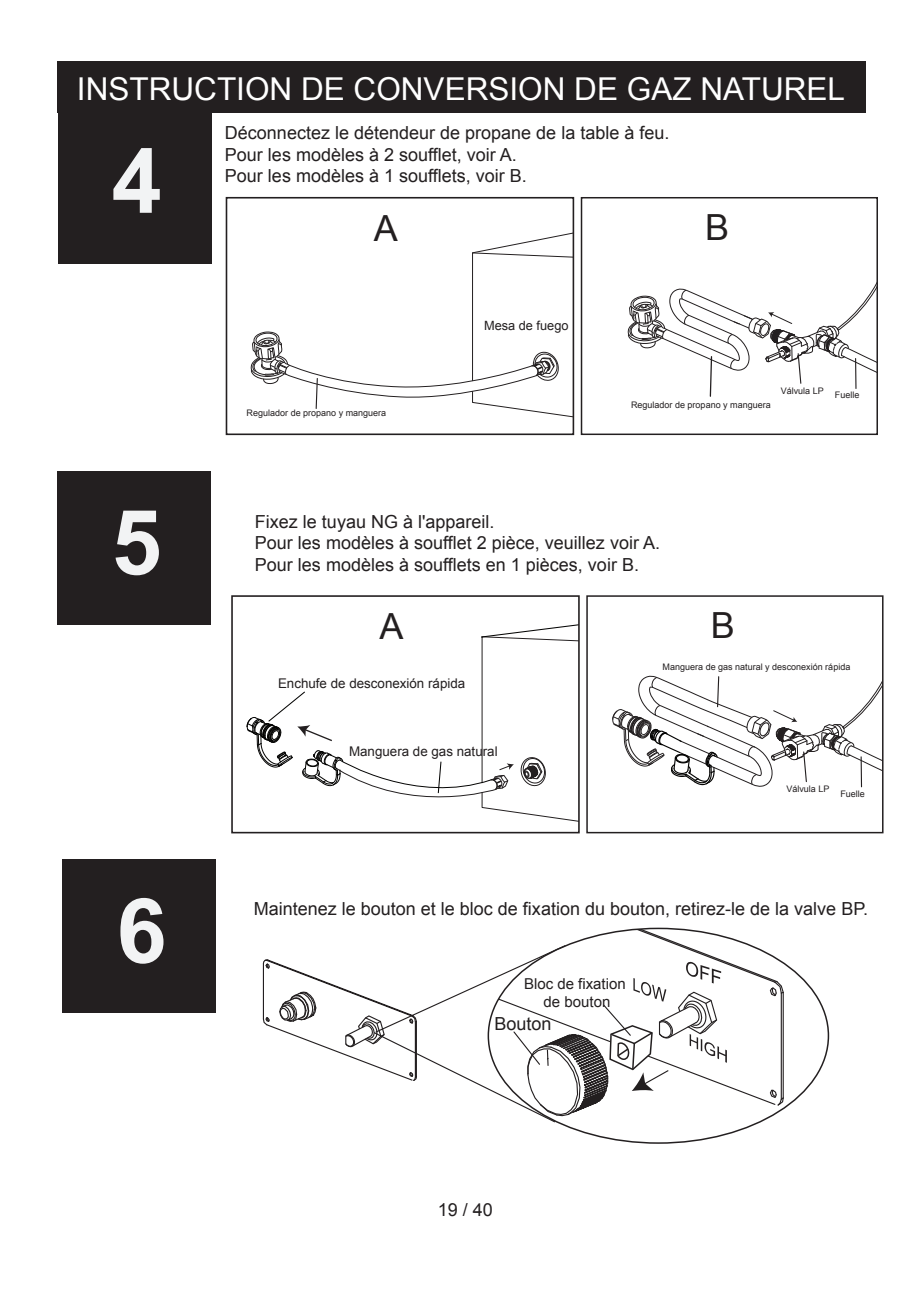
<style>
.page{position:relative;width:919px;height:1289px;background:#fff}
.page>*{position:absolute;margin:0;border:0;box-sizing:border-box;transform-origin:0 0}
.t1{font:700 90px "Arial";color:#f2f3f4}
.t2{font:36px "Arial";color:#231f20}
.t3{font:31.5px "Arial";color:#fff}
.t4{font:18px/21.6px "Arial";color:#231f20}
.t5{font:15px/18px "Arial";color:#231f20;text-align:center}
.t6{font:13.35px "Arial";color:#231f20}
.t7{font:12.75px "Arial";color:#231f20}
.t8{font:9px "Arial";color:#231f20}
</style>
<div class="page">
<div style="left:57px;top:61px;width:808px;height:51px;background:#231f20"></div>
<div style="left:58px;top:110px;width:153px;height:153px;background:#231f20"></div>
<div style="left:58px;top:471px;width:153px;height:153px;background:#231f20"></div>
<div style="left:63px;top:859px;width:153px;height:153px;background:#231f20"></div>
<svg style="left:250px;top:233px;width:321px;height:184px"></svg>
<div style="left:226px;top:197px;width:348px;height:238px;border:2px solid #231f20"></div>
<svg style="left:627px;top:287px;width:247px;height:110px"></svg>
<hr style="left:855px;top:358px;width:1px;height:30px;background:#231f20">
<div style="left:580px;top:197px;width:297px;height:238px;border:2px solid #231f20"></div>
<div style="left:231px;top:595px;width:348px;height:238px;border:2px solid #231f20"></div>
<svg style="left:612px;top:675px;width:268px;height:113px"></svg>
<div style="left:586px;top:595px;width:297px;height:238px;border:2px solid #231f20"></div>
<svg style="left:246px;top:605px;width:333px;height:227px"></svg>
<svg style="left:568px;top:930px;width:216px;height:173px"></svg>
<svg style="left:768px;top:1088px;width:16px;height:18px"></svg>
<svg style="left:768px;top:979px;width:16px;height:18px"></svg>
<svg style="left:262px;top:944px;width:464px;height:179px"></svg>
<h3 class="t3" style="left:77px;top:68px;width:769px">INSTRUCTION DE CONVERSION DE GAZ NATUREL</h3>
<h1 class="t1" style="left:112px;top:121px;width:52px">4</h1>
<h1 class="t1" style="left:111px;top:482px;width:52px">5</h1>
<h1 class="t1" style="left:117px;top:871px;width:52px">6</h1>
<p class="t4" style="left:225px;top:122px;width:446px">Déconnectez le détendeur de propane de la table à feu.<br>Pour les modèles à 2 soufflet, voir A.<br>Pour les modèles à 1 soufflets, voir B.</p>
<h2 class="t2" style="left:374px;top:205px;width:26px">A</h2>
<h2 class="t2" style="left:705px;top:204px;width:26px">B</h2>
<p class="t8" style="left:246px;top:407px;width:141px">Regulador de propano y manguera</p>
<p class="t7" style="left:484px;top:317px;width:86px">Mesa de fuego</p>
<p class="t8" style="left:631px;top:399px;width:141px">Regulador de propano y manguera</p>
<p class="t8" style="left:780px;top:385px;width:45px">Válvula LP</p>
<p class="t8" style="left:834px;top:389px;width:26px">Fuelle</p>
<p class="t4" style="left:255px;top:511px;width:406px">Fixez le tuyau NG à l'appareil.<br>Pour les modèles à soufflet 2 pièce, veuillez voir A.<br>Pour les modèles à soufflets en 1 pièces, voir B.</p>
<h2 class="t2" style="left:379px;top:603px;width:26px">A</h2>
<h2 class="t2" style="left:710px;top:602px;width:26px">B</h2>
<p class="t6" style="left:278px;top:674px;width:189px">Enchufe de desconexión rápida</p>
<p class="t6" style="left:349px;top:743px;width:150px">Manguera de gas natural</p>
<p class="t8" style="left:662px;top:661px;width:189px">Manguera de gas natural y desconexión rápida</p>
<p class="t8" style="left:786px;top:783px;width:45px">Válvula LP</p>
<p class="t8" style="left:840px;top:787px;width:26px">Fuelle</p>
<p class="t4" style="left:254px;top:897px;width:616px">Maintenez le bouton et le bloc de fixation du bouton, retirez-le de la valve BP.</p>
<p class="t5" style="left:524px;top:974px;width:103px">Bloc de fixation de bouton</p>
<p class="t4" style="left:494px;top:1012px;width:59px">Bouton</p>
<p class="t4" style="left:438px;top:1198px;width:57px">19 / 40</p>
</div>
